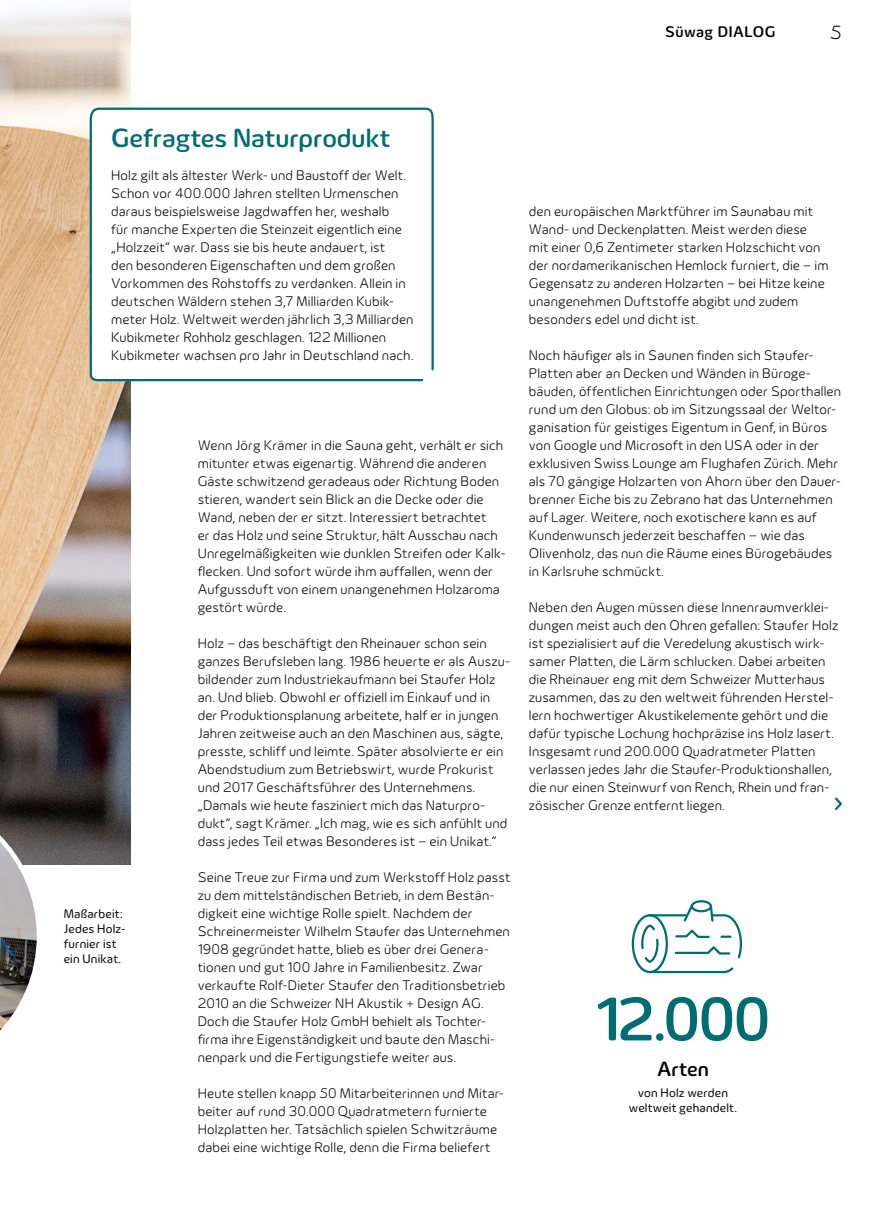
<style>
.page{position:relative;width:893px;height:1212px;background:#fff}
.page>*{position:absolute;margin:0;border:0;box-sizing:border-box;transform-origin:0 0}
.t1{font:500 63px "Innogy";color:#006d72}
.t2{font:500 27px "Innogy";color:#006d72}
.t3{font:500 21px "Innogy";color:#000}
.t4{font:300 19.5px "Innogy";color:#000}
.t5{font:500 15.75px "Innogy";letter-spacing:.03em;color:#000}
.t6{font:300 14.25px/18px "Innogy";letter-spacing:.01em;color:#000}
.t7{font:12.75px/15px "Innogy";letter-spacing:.015em;color:#000}
</style>
<div class="page">
<img style="left:0;top:10px;width:130px;height:854px">
<svg style="left:89px;top:106px;width:345px;height:276px"></svg>
<svg style="left:835px;top:797px;width:7px;height:13px"></svg>
<div style="left:632px;top:914px;width:36px;height:59px;border:2px solid #006d72;border-radius:50%"></div>
<svg style="left:640px;top:900px;width:102px;height:74px"></svg>
<svg style="left:0;top:792px;width:41px;height:239px"></svg>
<p class="t5" style="left:665px;top:22px;width:112px">Süwag DIALOG</p>
<h3 class="t4" style="left:830px;top:21px;width:13px">5</h3>
<h2 class="t2" style="left:111px;top:122px;width:281px">Gefragtes Naturprodukt</h2>
<p class="t6" style="left:111px;top:166px;width:304px">Holz gilt als ältester Werk- und Baustoff der Welt.<br>Schon vor 400.000 Jahren stellten Urmenschen daraus beispielsweise Jagdwaffen her, weshalb<br>für manche Experten die Steinzeit eigentlich eine „Holzzeit“ war. Dass sie bis heute andauert, ist<br>den besonderen Eigenschaften und dem großen Vorkommen des Rohstoffs zu verdanken. Allein in deutschen Wäldern stehen 3,7 Milliarden Kubik&shy;meter Holz. Weltweit werden jährlich 3,3 Milliarden Kubikmeter Rohholz geschlagen. 122 Millionen Kubikmeter wachsen pro Jahr in Deutschland nach.</p>
<p class="t7" style="left:64px;top:906px;width:64px">Maßarbeit:<br>Jedes Holz&shy;furnier ist ein Unikat.</p>
<p class="t6" style="left:198px;top:436px;width:309px">Wenn Jörg Krämer in die Sauna geht, verhält er sich mitunter etwas eigenartig. Während die anderen Gäste schwitzend geradeaus oder Richtung Boden stieren, wandert sein Blick an die Decke oder die Wand, neben der er sitzt. Interessiert betrachtet<br>er das Holz und seine Struktur, hält Ausschau nach Unregelmäßigkeiten wie dunklen Streifen oder Kalk&shy;flecken. Und sofort würde ihm auffallen, wenn der Aufgussduft von einem unangenehmen Holzaroma gestört würde.</p>
<p class="t6" style="left:198px;top:634px;width:314px">Holz – das beschäftigt den Rheinauer schon sein ganzes Berufsleben lang. 1986 heuerte er als Auszu&shy;bildender zum Industriekaufmann bei Staufer Holz an. Und blieb. Obwohl er offiziell im Einkauf und in der Produktionsplanung arbeitete, half er in jungen Jahren zeitweise auch an den Maschinen aus, sägte, presste, schliff und leimte. Später absolvierte er ein Abendstudium zum Betriebswirt, wurde Prokurist und 2017 Geschäftsführer des Unternehmens. „Damals wie heute fasziniert mich das Naturpro&shy;dukt“, sagt Krämer. „Ich mag, wie es sich anfühlt und dass jedes Teil etwas Besonderes ist – ein Unikat.“</p>
<p class="t6" style="left:198px;top:868px;width:314px">Seine Treue zur Firma und zum Werkstoff Holz passt zu dem mittelständischen Betrieb, in dem Bestän&shy;digkeit eine wichtige Rolle spielt. Nachdem der Schreinermeister Wilhelm Staufer das Unternehmen 1908 gegründet hatte, blieb es über drei Genera&shy;tionen und gut 100 Jahre in Familienbesitz. Zwar verkaufte Rolf-Dieter Staufer den Traditionsbetrieb 2010 an die Schweizer NH Akustik + Design AG.<br>Doch die Staufer Holz GmbH behielt als Tochter&shy;firma ihre Eigenständigkeit und baute den Maschi&shy;nenpark und die Fertigungstiefe weiter aus.</p>
<p class="t6" style="left:198px;top:1084px;width:308px">Heute stellen knapp 50 Mitarbeiterinnen und Mitar&shy;beiter auf rund 30.000 Quadratmetern furnierte Holzplatten her. Tatsächlich spielen Schwitzräume dabei eine wichtige Rolle, denn die Firma beliefert</p>
<p class="t6" style="left:529px;top:202px;width:301px">den europäischen Marktführer im Saunabau mit Wand- und Deckenplatten. Meist werden diese mit einer 0,6 Zentimeter starken Holzschicht von der nordamerikanischen Hemlock furniert, die – im Gegensatz zu anderen Holzarten – bei Hitze keine unangenehmen Duftstoffe abgibt und zudem besonders edel und dicht ist.</p>
<p class="t6" style="left:529px;top:346px;width:314px">Noch häufiger als in Saunen finden sich Staufer-Platten aber an Decken und Wänden in Büroge&shy;bäuden, öffentlichen Einrichtungen oder Sporthallen rund um den Globus: ob im Sitzungssaal der Weltor&shy;ganisation für geistiges Eigentum in Genf, in Büros von Google und Microsoft in den USA oder in der exklusiven Swiss Lounge am Flughafen Zürich. Mehr als 70 gängige Holzarten von Ahorn über den Dauer&shy;brenner Eiche bis zu Zebrano hat das Unternehmen auf Lager. Weitere, noch exotischere kann es auf Kundenwunsch jederzeit beschaffen – wie das Olivenholz, das nun die Räume eines Bürogebäudes in Karlsruhe schmückt.</p>
<p class="t6" style="left:529px;top:598px;width:311px">Neben den Augen müssen diese Innenraumverklei&shy;dungen meist auch den Ohren gefallen: Staufer Holz ist spezialisiert auf die Veredelung akustisch wirk&shy;samer Platten, die Lärm schlucken. Dabei arbeiten die Rheinauer eng mit dem Schweizer Mutterhaus zusammen, das zu den weltweit führenden Herstel&shy;lern hochwertiger Akustikelemente gehört und die dafür typische Lochung hochpräzise ins Holz lasert.<br>Insgesamt rund 200.000 Quadratmeter Platten verlassen jedes Jahr die Staufer-Produktionshallen, die nur einen Steinwurf von Rench, Rhein und fran&shy;zösischer Grenze entfernt liegen.</p>
<h1 class="t1" style="left:595px;top:983px;width:177px">12.000</h1>
<h3 class="t3" style="left:657px;top:1057px;width:53px">Arten</h3>
<p class="t7" style="left:629px;top:1085px;width:110px;text-align:center">von Holz werden weltweit gehandelt.</p>
</div>
